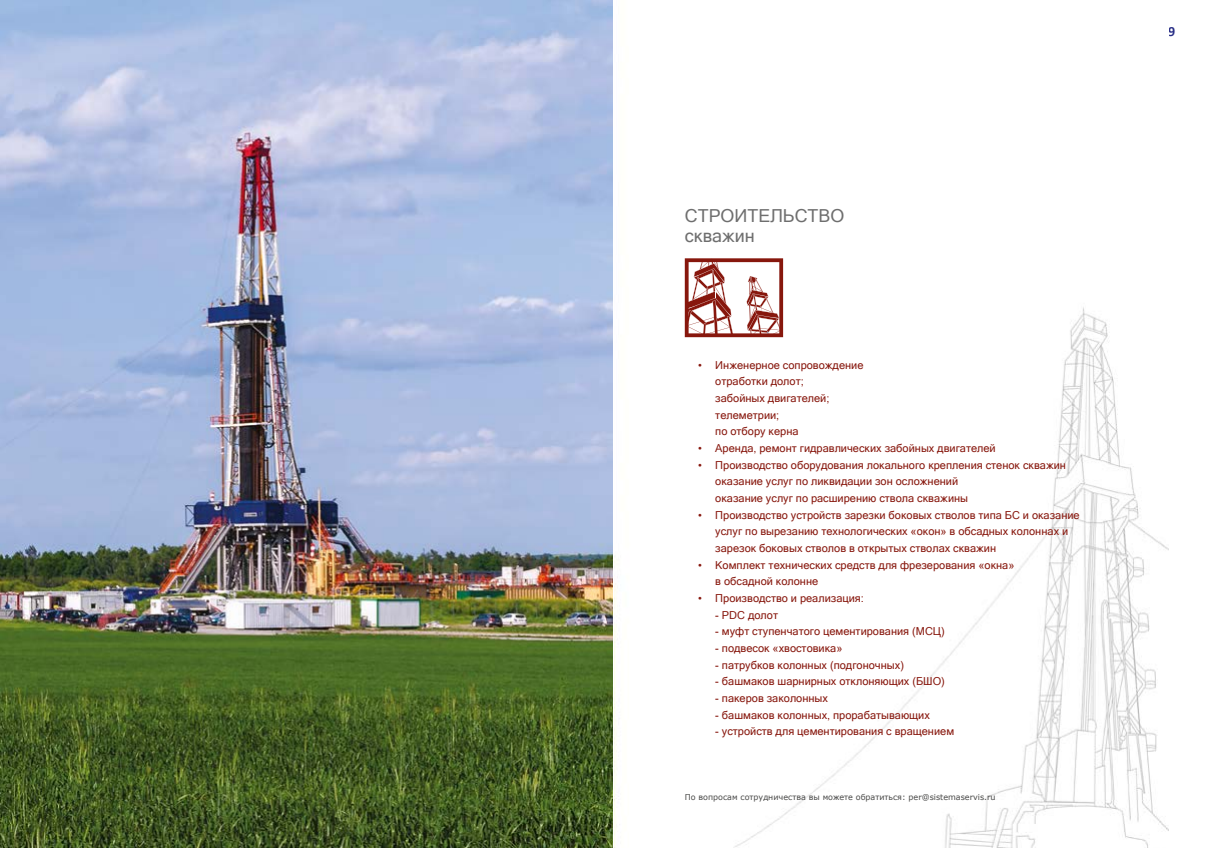
<style>
.page{position:relative;width:1225px;height:848px;background:#fff}
.page>*{position:absolute;margin:0;border:0;box-sizing:border-box;transform-origin:0 0}
.t1{font:17.9px/19.7px "Microsoft Sans Serif";color:#6e6e6e}
.t2{font:700 14px "Calibri";color:#272d86}
.t3{font:11px/16.7px "Microsoft Sans Serif";color:#87170d}
.t4{font:8px "MS Reference Sans Serif";color:#484847}
</style>
<div class="page">
<img style="left:0;top:0;width:612px;height:848px">
<img style="left:615px;top:258px;width:553px;height:590px">
<svg style="left:685px;top:258px;width:98px;height:79px"></svg>
<h1 class="t1" style="left:685px;top:205px;width:161px">СТРОИТЕЛЬСТВО скважин</h1>
<p class="t3" style="left:715px;top:356px;width:150px;text-indent:-17px">• Инженерное сопровождение отработки долот;<br>забойных двигателей; телеметрии;<br>по отбору керна</p>
<p class="t3" style="left:698px;top:439px;width:299px">• Аренда, ремонт гидравлических забойных двигателей</p>
<p class="t3" style="left:715px;top:456px;width:352px;text-indent:-17px">• Производство оборудования локального крепления стенок скважин оказание услуг по ликвидации зон осложнений<br>оказание услуг по расширению ствола скважины</p>
<p class="t3" style="left:715px;top:506px;width:366px;text-indent:-17px">• Производство устройств зарезки боковых стволов типа БС и оказание услуг по вырезанию технологических «окон» в обсадных колоннах и зарезок боковых стволов в открытых стволах скважин</p>
<p class="t3" style="left:715px;top:556px;width:301px;text-indent:-17px">• Комплект технических средств для фрезерования «окна» в обсадной колонне</p>
<p class="t3" style="left:698px;top:589px;width:167px">• Производство и реализация:</p>
<p class="t3" style="left:715px;top:606px;width:64px">- PDC долот</p>
<p class="t3" style="left:715px;top:623px;width:231px">- муфт ступенчатого цементирования (МСЦ)</p>
<p class="t3" style="left:715px;top:639px;width:129px">- подвесок «хвостовика»</p>
<p class="t3" style="left:715px;top:656px;width:190px">- патрубков колонных (подгоночных)</p>
<p class="t3" style="left:715px;top:673px;width:231px">- башмаков шарнирных отклоняющих (БШО)</p>
<p class="t3" style="left:715px;top:689px;width:114px">- пакеров заколонных</p>
<p class="t3" style="left:715px;top:706px;width:216px">- башмаков колонных, прорабатывающих</p>
<p class="t3" style="left:715px;top:723px;width:240px">- устройств для цементирования с вращением</p>
<p class="t4" style="left:685px;top:791px;width:312px">По вопросам сотрудничества вы можете обратиться: per@sistemaservis.ru</p>
<p class="t2" style="left:1168px;top:21px;width:9px">9</p>
</div>
